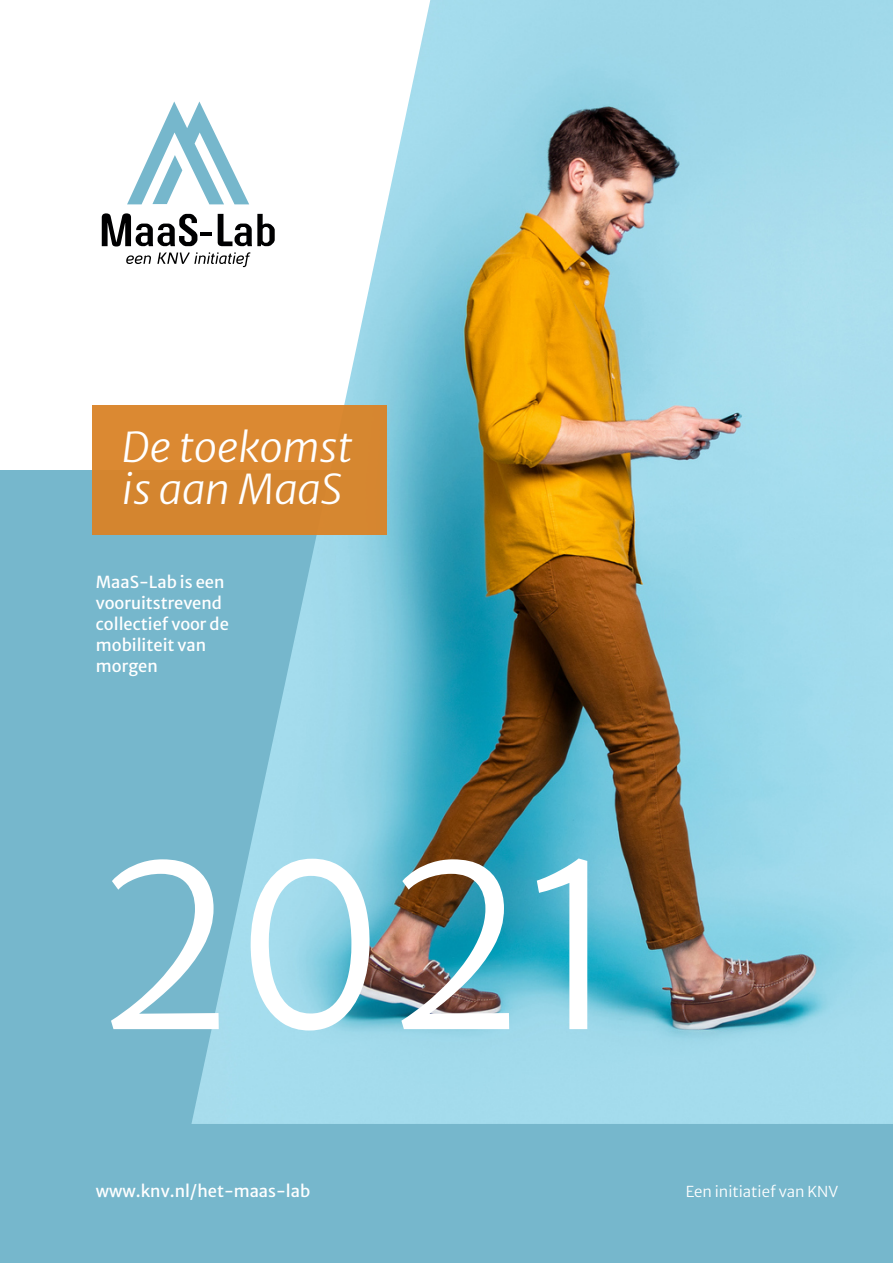
<style>
.page{position:relative;width:893px;height:1263px;background:#fff}
.page>*{position:absolute;margin:0;border:0;box-sizing:border-box;transform-origin:0 0}
.t1{font:300 226.35px "Merriweather Sans";color:#fff}
.t2{font:italic 300 40.65px/42px "Merriweather Sans";color:#fff;scale:1.04 1}
.t3{font:16.5px/21px "Merriweather Sans";color:#fff}
.t4{font:300 15px "Merriweather Sans";color:#fff}
</style>
<div class="page">
<div style="left:0;top:470px;width:893px;height:793px;background:#76b7cc"></div>
<img style="left:191px;top:0;width:702px;height:1124px">
<div style="left:92px;top:405px;width:295px;height:130px;background:#d68730"></div>
<svg style="left:102px;top:213px;width:95px;height:33px"></svg>
<hr style="left:201px;top:232px;width:11px;height:4px;background:#000001">
<svg style="left:218px;top:214px;width:57px;height:32px"></svg>
<svg style="left:126px;top:255px;width:25px;height:9px"></svg>
<svg style="left:157px;top:252px;width:93px;height:15px"></svg>
<svg style="left:127px;top:101px;width:122px;height:103px"></svg>
<h2 class="t2" style="left:122px;top:427px;width:224px">De toekomst is aan MaaS</h2>
<p class="t3" style="left:96px;top:572px;width:135px">MaaS-Lab is een vooruitstrevend collectief voor de mobiliteit van morgen</p>
<h1 class="t1" style="left:96px;top:806px;width:529px">2021</h1>
<p class="t3" style="left:96px;top:1181px;width:216px">www.knv.nl/het-maas-lab</p>
<p class="t4" style="left:686px;top:1182px;width:154px">Een initiatief van KNV</p>
</div>
